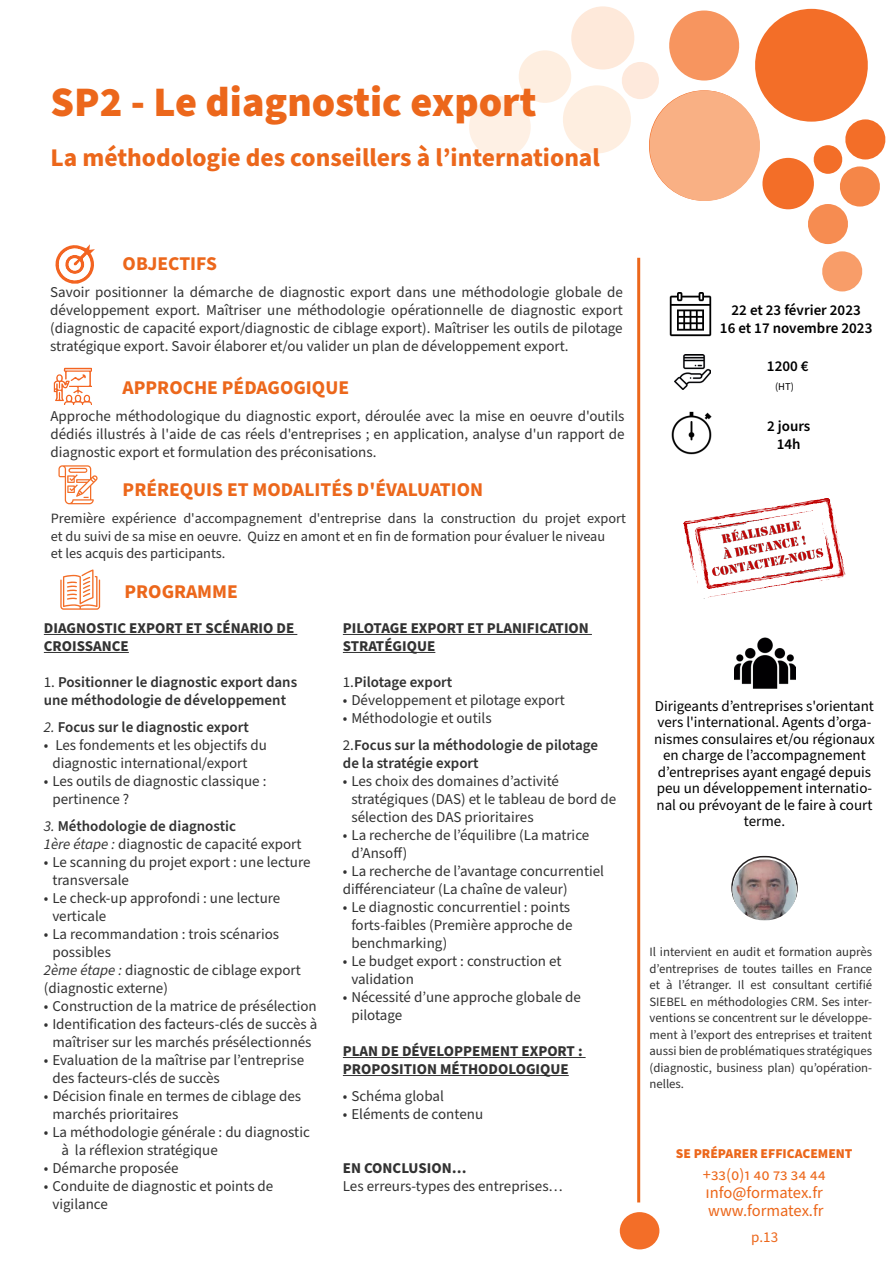
<style>
.page{position:relative;width:893px;height:1263px;background:#fff}
.page>*{position:absolute;margin:0;border:0;box-sizing:border-box;transform-origin:0 0}
.t1{font:900 42px "Source Sans Pro";color:#ec671b}
.t2{font:700 25.5px "Source Sans Pro";color:#ec671b}
.t3{font:700 19.5px "Source Sans Pro";color:#ec671b}
.t4{font:16.5px/18px "Source Sans Pro";color:#ec671b}
.Programme_-_Liste_pu{font:15px/18px "Source Sans Pro";color:#323232}
.t5{font:15px/16.5px "Source Sans Pro";color:#000;text-align:center}
.Programme_-_Liste_pu-2{font:600 15px/18px "Source Sans Pro";color:#323232}
.Programme_-_Liste_pu-3{font:700 15px/18px "Source Sans Pro";color:#323232}
.Dates-S1{font:600 15px "Source Sans Pro";color:#000}
.t6{font:15px "Source Sans Pro";color:#ec671b}
.Programme_-_p{font:14.25px/17.1px "Source Sans Pro";color:#323232}
.t7{font:900 13.5px "Source Sans Pro";color:#ec671b}
.t8{font:12.75px/16.5px "Source Sans Pro";color:#323232;text-align:justify}
.t9{font:10.5px "Source Sans Pro";color:#000}
.s1{font-weight:400}
.s2{font-weight:400;font-style:italic}
.s3{font-style:italic}
</style>
<div class="page">
<img style="left:669px;top:293px;width:43px;height:44px">
<svg style="left:732px;top:857px;width:65px;height:61px"></svg>
<div style="left:731px;top:856px;width:67px;height:63px;border:2px solid #231f20;border-radius:31px"></div>
<img style="left:671px;top:411px;width:41px;height:44px">
<img style="left:734px;top:637px;width:61px;height:52px">
<hr style="left:637px;top:258px;width:3px;height:944px;background:#ec671b">
<img style="left:684px;top:498px;width:162px;height:100px">
<svg style="left:55px;top:244px;width:39px;height:39px"></svg>
<svg style="left:54px;top:367px;width:37px;height:38px"></svg>
<svg style="left:60px;top:569px;width:40px;height:41px"></svg>
<img style="left:675px;top:354px;width:36px;height:36px">
<div style="left:620px;top:1212px;width:39px;height:37px;background:#f36e28;border-radius:50%"></div>
<svg style="left:822px;top:251px;width:41px;height:40px"></svg>
<svg style="left:469px;top:6px;width:417px;height:238px"></svg>
<img style="left:732px;top:859px;width:65px;height:61px;border-radius:30px">
<hr style="left:44px;top:634px;width:253px;height:1px;background:#323232">
<hr style="left:44px;top:652px;width:85px;height:1px;background:#323232">
<hr style="left:343px;top:634px;width:249px;height:1px;background:#323232">
<hr style="left:343px;top:652px;width:92px;height:1px;background:#323232">
<hr style="left:343px;top:1057px;width:243px;height:1px;background:#323232">
<hr style="left:343px;top:1075px;width:226px;height:1px;background:#323232">
<svg style="left:55px;top:465px;width:43px;height:54px"></svg>
<p class="t1" style="left:50px;top:73px;width:488px">SP2 - Le diagnostic export</p>
<p class="t2" style="left:50px;top:140px;width:551px">La méthodologie des conseillers à l’international</p>
<h3 class="t3" style="left:123px;top:251px;width:96px">OBJECTIFS</h3>
<p class="Programme_-_Liste_pu" style="left:50px;top:284px;width:574px;text-align:justify">Savoir positionner la démarche de diagnostic export dans une méthodologie globale de développement export. Maîtriser une méthodologie opérationnelle de diagnostic export (diagnostic de capacité export/diagnostic de ciblage export). Maîtriser les outils de pilotage stratégique export. Savoir élaborer et/ou valider un plan de développement export.</p>
<h3 class="t3" style="left:123px;top:374px;width:228px">APPROCHE PÉDAGOGIQUE</h3>
<p class="Programme_-_Liste_pu" style="left:50px;top:408px;width:576px;text-align:justify">Approche méthodologique du diagnostic export, déroulée avec la mise en oeuvre d'outils dédiés illustrés à l'aide de cas réels d'entreprises ; en application, analyse d'un rapport de diagnostic export et formulation des préconisations.</p>
<p class="t3" style="left:123px;top:476px;width:362px">PRÉREQUIS ET MODALITÉS D'ÉVALUATION</p>
<h3 class="t3" style="left:123px;top:488px;width:362px">PRÉREQUIS ET MODALITÉS D'ÉVALUATION</h3>
<p class="Programme_-_p" style="left:51px;top:511px;width:577px">Première expérience d'accompagnement d'entreprise dans la construction du projet export et du suivi de sa mise en oeuvre. Quizz en amont et en fin de formation pour évaluer le niveau</p>
<p class="Programme_-_p" style="left:51px;top:545px;width:176px">et les acquis des participants.</p>
<h3 class="t3" style="left:125px;top:578px;width:115px">PROGRAMME</h3>
<p class="Programme_-_Liste_pu-3" style="left:44px;top:620px;width:252px">DIAGNOSTIC EXPORT ET SCÉNARIO DE<br>CROISSANCE</p>
<p class="Programme_-_Liste_pu-2" style="left:44px;top:674px;width:255px"><span class="s1">1.</span> Positionner le diagnostic export dans une méthodologie de développement</p>
<p class="Programme_-_Liste_pu-2" style="left:44px;top:719px;width:207px"><span class="s2">2.</span> Focus sur le diagnostic export</p>
<p class="Programme_-_Liste_pu" style="left:52px;top:737px;width:216px;text-indent:-9px">• Les fondements et les objectifs du diagnostic international/export</p>
<p class="Programme_-_Liste_pu" style="left:52px;top:773px;width:216px;text-indent:-9px">• Les outils de diagnostic classique : pertinence ?</p>
<p class="Programme_-_Liste_pu-2" style="left:44px;top:818px;width:194px"><span class="s2">3.</span> Méthodologie de diagnostic</p>
<p class="Programme_-_Liste_pu" style="left:44px;top:836px;width:259px"><span class="s3">1ère étape :</span> diagnostic de capacité export</p>
<p class="Programme_-_Liste_pu" style="left:52px;top:854px;width:260px;text-indent:-9px">• Le scanning du projet export : une lecture transversale</p>
<p class="Programme_-_Liste_pu" style="left:52px;top:890px;width:229px;text-indent:-9px">• Le check-up approfondi : une lecture verticale</p>
<p class="Programme_-_Liste_pu" style="left:52px;top:926px;width:228px;text-indent:-9px">• La recommandation : trois scénarios possibles</p>
<p class="Programme_-_Liste_pu" style="left:44px;top:962px;width:258px"><span class="s3">2ème étape :</span> diagnostic de ciblage export (diagnostic externe)</p>
<p class="Programme_-_Liste_pu" style="left:44px;top:998px;width:274px">• Construction de la matrice de présélection</p>
<p class="Programme_-_Liste_pu" style="left:44px;top:1016px;width:275px;text-align:center">• Identification des facteurs-clés de succès à maîtriser sur les marchés présélectionnés</p>
<p class="Programme_-_Liste_pu" style="left:52px;top:1052px;width:253px;text-indent:-9px">• Evaluation de la maîtrise par l’entreprise des facteurs-clés de succès</p>
<p class="Programme_-_Liste_pu" style="left:52px;top:1088px;width:250px;text-indent:-9px">• Décision finale en termes de ciblage des marchés prioritaires</p>
<p class="Programme_-_Liste_pu" style="left:61px;top:1124px;width:250px;text-indent:-18px">• La méthodologie générale : du diagnostic à la réflexion stratégique</p>
<p class="Programme_-_Liste_pu" style="left:44px;top:1160px;width:136px">• Démarche proposée</p>
<p class="Programme_-_Liste_pu" style="left:52px;top:1178px;width:223px;text-indent:-9px">• Conduite de diagnostic et points de vigilance</p>
<p class="Programme_-_Liste_pu-3" style="left:343px;top:620px;width:248px">PILOTAGE EXPORT ET PLANIFICATION<br>STRATÉGIQUE</p>
<p class="Programme_-_Liste_pu-2" style="left:343px;top:674px;width:111px"><span class="s1">1.</span>Pilotage export</p>
<p class="Programme_-_Liste_pu" style="left:343px;top:692px;width:223px">• Développement et pilotage export</p>
<p class="Programme_-_Liste_pu" style="left:343px;top:710px;width:150px">• Méthodologie et outils</p>
<p class="Programme_-_Liste_pu-2" style="left:343px;top:737px;width:257px"><span class="s1">2.</span>Focus sur la méthodologie de pilotage de la stratégie export</p>
<p class="Programme_-_Liste_pu" style="left:351px;top:773px;width:266px;text-indent:-9px">• Les choix des domaines d’activité stratégiques (DAS) et le tableau de bord de sélection des DAS prioritaires</p>
<p class="Programme_-_Liste_pu" style="left:351px;top:827px;width:239px;text-indent:-9px">• La recherche de l’équilibre (La matrice d’Ansoff)</p>
<p class="Programme_-_Liste_pu" style="left:343px;top:863px;width:263px">• La recherche de l’avantage concurrentiel</p>
<p class="Programme_-_Liste_pu" style="left:343px;top:881px;width:226px">différenciateur (La chaîne de valeur)</p>
<p class="Programme_-_Liste_pu" style="left:351px;top:899px;width:223px;text-indent:-9px">• Le diagnostic concurrentiel : points forts-faibles (Première approche de benchmarking)</p>
<p class="Programme_-_Liste_pu" style="left:351px;top:953px;width:212px;text-indent:-9px">• Le budget export : construction et validation</p>
<p class="Programme_-_Liste_pu" style="left:351px;top:989px;width:231px;text-indent:-9px">• Nécessité d’une approche globale de pilotage</p>
<p class="Programme_-_Liste_pu-3" style="left:343px;top:1043px;width:241px">PLAN DE DÉVELOPPEMENT EXPORT :<br>PROPOSITION MÉTHODOLOGIQUE</p>
<p class="Programme_-_Liste_pu" style="left:343px;top:1088px;width:102px">• Schéma global</p>
<p class="Programme_-_Liste_pu" style="left:343px;top:1106px;width:142px">• Eléments de contenu</p>
<p class="Programme_-_Liste_pu-3" style="left:343px;top:1160px;width:125px">EN CONCLUSION…</p>
<p class="Programme_-_Liste_pu" style="left:343px;top:1178px;width:221px">Les erreurs-types des entreprises…</p>
<p class="Dates-S1" style="left:732px;top:300px;width:131px">22 et 23 février 2023</p>
<p class="Dates-S1" style="left:720px;top:318px;width:154px">16 et 17 novembre 2023</p>
<p class="Dates-S1" style="left:767px;top:356px;width:43px">1200 €</p>
<p class="t9" style="left:775px;top:379px;width:20px">(HT)</p>
<p class="Dates-S1" style="left:767px;top:416px;width:45px">2 jours</p>
<p class="Dates-S1" style="left:777px;top:434px;width:25px">14h</p>
<p class="t5" style="left:654px;top:698px;width:222px">Dirigeants d’entreprises s'orientant vers l'international. Agents d’orga&shy;nismes consulaires et/ou régionaux en charge de l’accompagnement d’entreprises ayant engagé depuis peu un développement internatio&shy;nal ou prévoyant de le faire à court terme.</p>
<p class="t8" style="left:649px;top:944px;width:224px">Il intervient en audit et formation auprès d’entreprises de toutes tailles en France et à l’étranger. Il est consultant certifié SIEBEL en méthodologies CRM. Ses inter&shy;ventions se concentrent sur le développe&shy;ment à l’export des entreprises et traitent aussi bien de problématiques stratégiques (diagnostic, business plan) qu’opération&shy;nelles.</p>
<p class="t7" style="left:676px;top:1144px;width:178px">SE PRÉPARER EFFICACEMENT</p>
<p class="t4" style="left:703px;top:1166px;width:124px">+33(0)1 40 73 34 44 info@formatex.fr www.formatex.fr</p>
<p class="t6" style="left:751px;top:1226px;width:28px">p.11</p>
</div>
